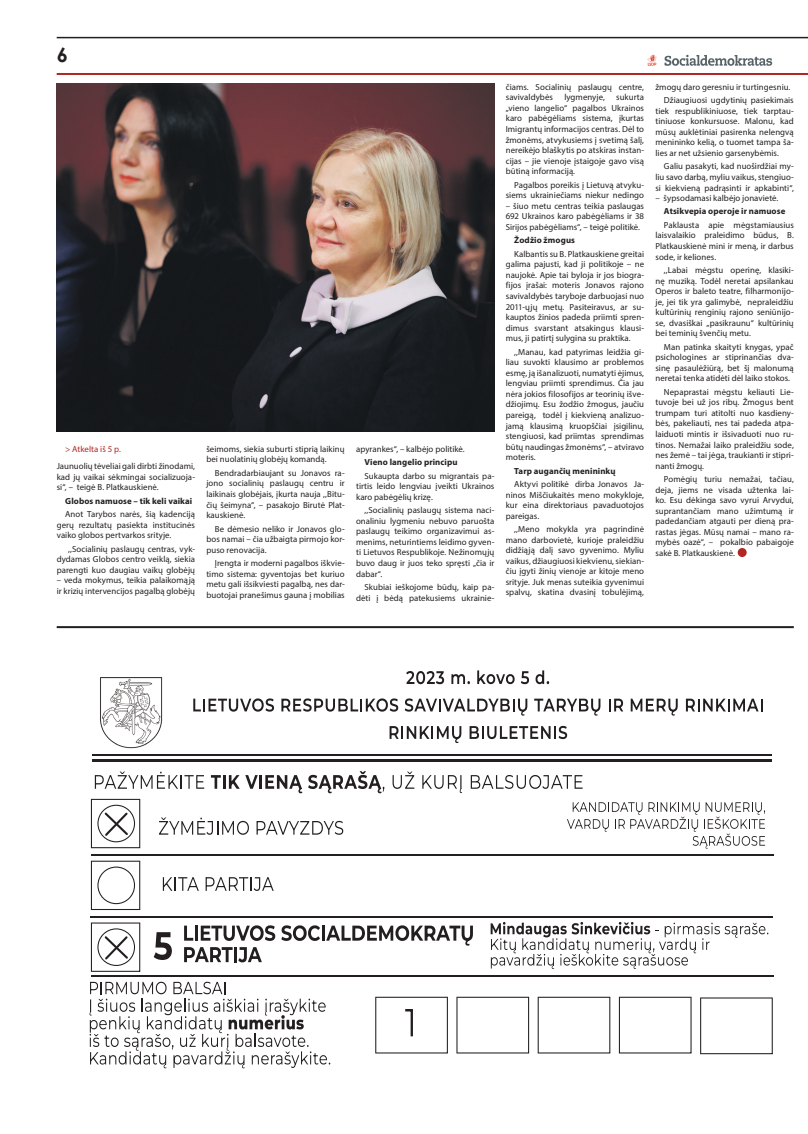
<style>
.page{position:relative;width:808px;height:1134px;background:#fff}
.page>*{position:absolute;margin:0;border:0;box-sizing:border-box;transform-origin:0 0}
.t1{font:700 20px "Century Gothic";color:#231f20}
.t2{font:8.8px/10.6px "Myriad Pro";letter-spacing:.005em;color:#231f20;text-align:justify}
.t3{font:700 8.8px "Myriad Pro";letter-spacing:.01em;color:#231f20}
.t4{font:8.8px "Myriad Pro";color:#b12724}
</style>
<div class="page">
<svg style="left:664px;top:55px;width:108px;height:11px"></svg>
<svg style="left:647px;top:55px;width:9px;height:11px"></svg>
<hr style="left:57px;top:37px;width:751px;height:1px;background:#231f20">
<hr style="left:57px;top:73px;width:751px;height:2px;background:#b12724">
<div style="left:738px;top:548px;width:9px;height:9px;background:#b12724;border-radius:50%"></div>
<img style="left:57px;top:83px;width:437px;height:348px">
<svg style="left:406px;top:671px;width:38px;height:13px"></svg>
<svg style="left:451px;top:674px;width:19px;height:10px"></svg>
<svg style="left:477px;top:670px;width:38px;height:14px"></svg>
<svg style="left:521px;top:671px;width:8px;height:13px"></svg>
<svg style="left:535px;top:670px;width:14px;height:14px"></svg>
<svg style="left:193px;top:698px;width:81px;height:14px"></svg>
<svg style="left:281px;top:698px;width:117px;height:14px"></svg>
<svg style="left:405px;top:698px;width:122px;height:18px"></svg>
<svg style="left:534px;top:699px;width:66px;height:17px"></svg>
<svg style="left:609px;top:699px;width:14px;height:12px"></svg>
<svg style="left:631px;top:699px;width:47px;height:17px"></svg>
<svg style="left:686px;top:699px;width:76px;height:12px"></svg>
<svg style="left:390px;top:726px;width:71px;height:17px"></svg>
<svg style="left:470px;top:726px;width:97px;height:13px"></svg>
<hr style="left:92px;top:754px;width:680px;height:2px;background:#231f20">
<hr style="left:92px;top:759px;width:680px;height:3px;background:#231f20">
<svg style="left:95px;top:771px;width:109px;height:18px"></svg>
<svg style="left:211px;top:775px;width:10px;height:14px"></svg>
<hr style="left:223px;top:775px;width:3px;height:14px;background:#231f20">
<svg style="left:229px;top:775px;width:29px;height:14px"></svg>
<hr style="left:259px;top:775px;width:3px;height:14px;background:#231f20">
<svg style="left:265px;top:775px;width:37px;height:18px"></svg>
<svg style="left:308px;top:771px;width:76px;height:22px"></svg>
<svg style="left:393px;top:771px;width:21px;height:18px"></svg>
<svg style="left:422px;top:775px;width:40px;height:18px"></svg>
<svg style="left:471px;top:775px;width:112px;height:14px"></svg>
<svg style="left:159px;top:817px;width:90px;height:18px"></svg>
<svg style="left:257px;top:821px;width:86px;height:14px"></svg>
<svg style="left:163px;top:877px;width:36px;height:14px"></svg>
<svg style="left:206px;top:877px;width:68px;height:14px"></svg>
<svg style="left:184px;top:926px;width:9px;height:15px"></svg>
<hr style="left:195px;top:926px;width:3px;height:15px;background:#231f20">
<svg style="left:201px;top:925px;width:74px;height:16px"></svg>
<svg style="left:281px;top:925px;width:39px;height:16px"></svg>
<hr style="left:322px;top:926px;width:3px;height:15px;background:#231f20">
<svg style="left:326px;top:925px;width:147px;height:21px"></svg>
<svg style="left:184px;top:947px;width:78px;height:15px"></svg>
<svg style="left:154px;top:932px;width:18px;height:28px"></svg>
<svg style="left:567px;top:802px;width:198px;height:47px"></svg>
<svg style="left:491px;top:922px;width:277px;height:47px"></svg>
<svg style="left:91px;top:799px;width:49px;height:49px"></svg>
<svg style="left:91px;top:861px;width:49px;height:49px"></svg>
<svg style="left:91px;top:922px;width:49px;height:50px"></svg>
<svg style="left:456px;top:997px;width:73px;height:56px"></svg>
<svg style="left:538px;top:997px;width:72px;height:56px"></svg>
<svg style="left:619px;top:997px;width:72px;height:56px"></svg>
<svg style="left:700px;top:997px;width:73px;height:57px"></svg>
<svg style="left:90px;top:982px;width:240px;height:86px"></svg>
<hr style="left:91px;top:854px;width:682px;height:1px;background:#231f20">
<hr style="left:91px;top:916px;width:682px;height:1px;background:#231f20">
<hr style="left:91px;top:976px;width:683px;height:1px;background:#231f20">
<svg style="left:375px;top:997px;width:73px;height:56px"></svg>
<img style="left:100px;top:678px;width:63px;height:71px">
<hr style="left:57px;top:626px;width:737px;height:2px;background:#231f20">
<h1 class="t1" style="left:57px;top:39px;width:13px">6</h1>
<p class="t4" style="left:65px;top:443px;width:57px">&gt; Atkelta iš 5 p.</p>
<p class="t2" style="left:57px;top:461px;width:140px">Jaunuolių tėveliai gali dirbti žinodami, kad jų vaikai sėkmingai socializuoja&shy;si“, – teigė B. Platkauskienė.</p>
<p class="t3" style="left:65px;top:495px;width:129px">Globos namuose – tik keli vaikai</p>
<p class="t2" style="left:57px;top:509px;width:140px;text-indent:9px">Anot Tarybos narės, šią kadenciją gerų rezultatų pasiekta institucinės vaiko globos pertvarkos srityje.</p>
<p class="t2" style="left:57px;top:543px;width:140px;text-indent:12px">,,Socialinių paslaugų centras, vyk&shy;dydamas Globos centro veiklą, siekia parengti kuo daugiau vaikų globėjų</p>
<p class="t2" style="left:57px;top:575px;width:140px">– veda mokymus, teikia palaikomąją ir krizių intervencijos pagalbą globėjų</p>
<p class="t2" style="left:206px;top:443px;width:140px">šeimoms, siekia suburti stiprią laikinų bei nuolatinių globėjų komandą.</p>
<p class="t2" style="left:206px;top:467px;width:140px;text-indent:9px">Bendradarbiaujant su Jonavos ra&shy;jono socialinių paslaugų centru ir laikinais globėjais, įkurta nauja ,,Bitu&shy;čių šeimyna“, – pasakojo Birutė Plat&shy;kauskienė.</p>
<p class="t2" style="left:206px;top:523px;width:140px;text-indent:9px">Be dėmesio neliko ir Jonavos glo&shy;bos namai – čia užbaigta pirmojo kor&shy;puso renovacija.</p>
<p class="t2" style="left:206px;top:558px;width:140px;text-indent:9px">Įrengta ir moderni pagalbos iškvie&shy;timo sistema: gyventojas bet kuriuo metu gali išsikviesti pagalbą, nes dar&shy;buotojai pranešimus gauna į mobilias</p>
<p class="t2" style="left:356px;top:443px;width:110px">apyrankes“, – kalbėjo politikė.</p>
<p class="t3" style="left:365px;top:457px;width:95px">Vieno langelio principu</p>
<p class="t2" style="left:356px;top:470px;width:140px;text-indent:9px">Sukaupta darbo su migrantais pa&shy;tirtis leido lengviau įveikti Ukrainos karo pabėgėlių krizę.</p>
<p class="t2" style="left:356px;top:505px;width:140px;text-indent:9px">,,Socialinių paslaugų sistema naci&shy;onaliniu lygmeniu nebuvo paruošta paslaugų teikimo organizavimui as&shy;menims, neturintiems leidimo gyven&shy;ti Lietuvos Respublikoje. Nežinomųjų buvo daug ir juos teko spręsti „čia ir dabar“.</p>
<p class="t2" style="left:356px;top:582px;width:140px;text-align:right">Skubiai ieškojome būdų, kaip pa&shy;dėti į bėdą patekusiems ukrainie-</p>
<p class="t2" style="left:506px;top:81px;width:140px">čiams. Socialinių paslaugų centre, savivaldybės</p>
<p class="t2" style="left:506px;top:92px;width:140px;text-indent:110px">sukurta „vieno langelio“ pagalbos Ukrainos karo pabėgėliams sistema, įkurtas Imigrantų informacijos centras. Dėl to žmonėms, atvykusiems į svetimą šalį, nereikėjo blaškytis po atskiras instan&shy;cijas – jie vienoje įstaigoje gavo visą būtiną informaciją.</p>
<p class="t2" style="left:506px;top:179px;width:140px;text-align:right">Pagalbos poreikis į Lietuvą atvyku&shy;siems ukrainiečiams niekur nedingo</p>
<p class="t2" style="left:506px;top:200px;width:140px">– šiuo metu centras teikia paslaugas 692 Ukrainos karo pabėgėliams ir 38<br>Sirijos pabėgėliams“, – teigė politikė.</p>
<p class="t3" style="left:514px;top:235px;width:62px">Žodžio žmogus</p>
<p class="t2" style="left:506px;top:248px;width:140px;text-indent:9px">Kalbantis su B. Platkauskiene greitai galima pajusti, kad ji politikoje – ne naujokė. Apie tai byloja ir jos biogra&shy;fijos įrašai: moteris Jonavos rajono savivaldybės taryboje darbuojasi nuo 2011-ųjų metų. Pasiteiravus, ar su&shy;kauptos žinios padeda priimti spren&shy;dimus svarstant atsakingus klausi&shy;mus, ji patirtį sulygina su praktika.</p>
<p class="t2" style="left:506px;top:346px;width:140px;text-indent:9px">,,Manau, kad patyrimas leidžia gi&shy;liau suvokti klausimo ar problemos esmę, ją išanalizuoti, numatyti ėjimus, lengviau priimti sprendimus. Čia jau nėra jokios filosofijos ar teorinių išve&shy;džiojimų. Esu žodžio žmogus, jaučiu pareigą, todėl į kiekvieną analizuo&shy;jamą klausimą kruopščiai įsigilinu, stengiuosi, kad priimtas sprendimas būtų naudingas žmonėms“, – atviravo moteris.</p>
<p class="t3" style="left:514px;top:465px;width:103px">Tarp augančių menininkų</p>
<p class="t2" style="left:506px;top:479px;width:140px;text-indent:9px">Aktyvi politikė dirba Jonavos Ja&shy;ninos Miščiukaitės meno mokykloje, kur eina direktoriaus pavaduotojos pareigas.</p>
<p class="t2" style="left:506px;top:524px;width:140px;text-indent:9px">,,Meno mokykla yra pagrindinė mano darbovietė, kurioje praleidžiu didžiąją dalį savo gyvenimo. Myliu vaikus, džiaugiuosi kiekvienu, siekian&shy;čiu įgyti žinių vienoje ar kitoje meno srityje. Juk menas suteikia gyvenimui spalvų, skatina dvasinį tobulėjimą,</p>
<p class="t2" style="left:564px;top:92px;width:42px">lygmenyje,</p>
<p class="t2" style="left:664px;top:80px;width:131px;line-height:13.4px;text-indent:-9px">žmogų daro geresniu ir turtingesniu.<br>Džiaugiuosi ugdytinių pasiekimais</p>
<p class="t2" style="left:655px;top:105px;width:140px">tiek respublikiniuose, tiek tarptau&shy;tiniuose konkursuose. Malonu, kad mūsų auklėtiniai pasirenka nelengvą menininko kelią, o tuomet tampa ša&shy;lies ar net užsienio garsenybėmis.</p>
<p class="t2" style="left:655px;top:161px;width:140px;text-indent:9px">Galiu pasakyti, kad nuoširdžiai my&shy;liu savo darbą, myliu vaikus, stengiuo&shy;si kiekvieną padrąsinti ir apkabinti“,</p>
<p class="t2" style="left:655px;top:193px;width:124px">– šypsodamasi kalbėjo jonavietė.</p>
<p class="t3" style="left:664px;top:206px;width:123px">Atsikvepia operoje ir namuose</p>
<p class="t2" style="left:655px;top:219px;width:140px;text-indent:9px">Paklausta apie mėgstamiausius laisvalaikio praleidimo būdus, B.<br>Platkauskienė mini ir meną, ir darbus sode, ir keliones.</p>
<p class="t2" style="left:655px;top:265px;width:140px;text-indent:9px">,,Labai mėgstu operinę, klasiki&shy;nę muziką. Todėl neretai apsilankau Operos ir baleto teatre, filharmonijo&shy;je, jei tik yra galimybė, nepraleidžiu kultūrinių renginių rajono seniūnijo&shy;se, dvasiškai „pasikraunu“ kultūrinių bei teminių švenčių metu.</p>
<p class="t2" style="left:655px;top:341px;width:140px;text-indent:9px">Man patinka skaityti knygas, ypač psichologines ar stiprinančias dva&shy;sinę pasaulėžiūrą, bet šį malonumą neretai tenka atidėti dėl laiko stokos.</p>
<p class="t2" style="left:655px;top:386px;width:140px;text-indent:9px">Nepaprastai mėgstu keliauti Lie&shy;tuvoje bei už jos ribų. Žmogus bent trumpam turi atitolti nuo kasdieny&shy;bės, pakeliauti, nes tai padeda atpa&shy;laiduoti mintis ir išsivaduoti nuo ru&shy;tinos. Nemažai laiko praleidžiu sode, nes žemė – tai jėga, traukianti ir stipri&shy;nanti žmogų.</p>
<p class="t2" style="left:655px;top:474px;width:140px;text-indent:9px">Pomėgių turiu nemažai, tačiau, deja, jiems ne visada užtenka lai&shy;ko. Esu dėkinga savo vyrui Arvydui, suprantančiam mano užimtumą ir padedančiam atgauti per dieną pra&shy;rastas jėgas. Mūsų namai – mano ra&shy;mybės oazė“, – pokalbio pabaigoje sakė B. Platkauskienė.</p>
</div>
